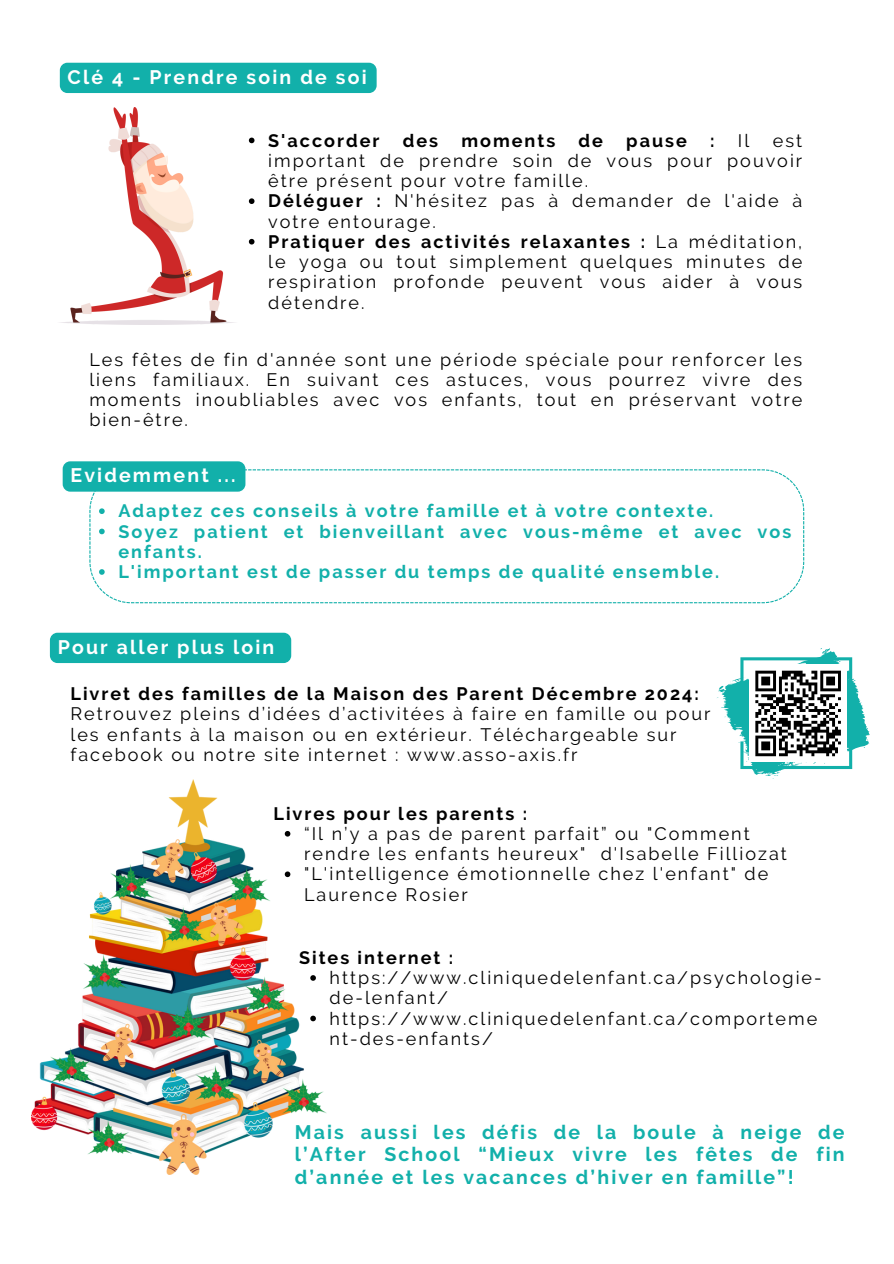
<style>
.page{position:relative;width:894px;height:1264px;background:#fff}
.page>*{position:absolute;margin:0;border:0;box-sizing:border-box;transform-origin:0 0}
.t1{font:700 19.5px/22.5px "Raleway";letter-spacing:.11em;color:#12b0aa;text-align:justify}
.t2{font:700 19.5px "Raleway";letter-spacing:.11em;color:#fff}
.t3{font:18px/20.2px "Raleway";letter-spacing:.11em;color:#000}
.t4{font:700 18px/20.2px "Raleway";letter-spacing:.11em;color:#12b0aa}
.t5{font:700 18px "Raleway";letter-spacing:.11em;color:#000}
.s1{font-weight:700}
</style>
<div class="page">
<img style="left:60px;top:107px;width:175px;height:217px">
<svg style="left:89px;top:469px;width:715px;height:134px"></svg>
<img style="left:31px;top:779px;width:295px;height:395px">
<div style="left:60px;top:63px;width:316px;height:30px;background:#12b0aa;border-radius:8px"></div>
<svg style="left:249px;top:138px;width:5px;height:5px"></svg>
<svg style="left:249px;top:198px;width:5px;height:6px"></svg>
<svg style="left:249px;top:239px;width:5px;height:5px"></svg>
<svg style="left:310px;top:975px;width:6px;height:5px"></svg>
<svg style="left:310px;top:1015px;width:6px;height:6px"></svg>
<div style="left:63px;top:461px;width:182px;height:30px;background:#12b0aa;border-radius:8px"></div>
<svg style="left:99px;top:508px;width:6px;height:6px"></svg>
<svg style="left:99px;top:528px;width:6px;height:6px"></svg>
<svg style="left:99px;top:569px;width:6px;height:6px"></svg>
<div style="left:50px;top:632px;width:241px;height:31px;background:#12b0aa;border-radius:8px"></div>
<svg style="left:285px;top:831px;width:5px;height:5px"></svg>
<svg style="left:285px;top:871px;width:5px;height:6px"></svg>
<svg style="left:717px;top:648px;width:152px;height:128px"></svg>
<h1 class="t2" style="left:68px;top:65px;width:300px">Clé 4 - Prendre soin de soi</h1>
<p class="t5" style="left:268px;top:130px;width:113px">S'accorder</p>
<p class="t5" style="left:402px;top:130px;width:37px">des</p>
<p class="t5" style="left:461px;top:130px;width:95px">moments</p>
<p class="t5" style="left:578px;top:130px;width:26px">de</p>
<p class="t5" style="left:626px;top:130px;width:62px">pause</p>
<p class="t5" style="left:710px;top:130px;width:6px">:</p>
<p class="t3" style="left:737px;top:130px;width:13px">Il</p>
<p class="t3" style="left:268px;top:130px;width:535px;text-align:justify;text-indent:504px">est important de prendre soin de vous pour pouvoir être présent pour votre famille.</p>
<p class="t3" style="left:268px;top:191px;width:535px"><span class="s1">Déléguer :</span> N'hésitez pas à demander de l'aide à votre entourage.</p>
<p class="t3" style="left:268px;top:231px;width:535px;text-align:justify"><span class="s1">Pratiquer des activités relaxantes :</span> La méditation, le yoga ou tout simplement quelques minutes de respiration profonde peuvent vous aider à vous détendre.</p>
<p class="t3" style="left:89px;top:349px;width:714px;text-align:justify">Les fêtes de fin d'année sont une période spéciale pour renforcer les liens familiaux. En suivant ces astuces, vous pourrez vivre des moments inoubliables avec vos enfants, tout en préservant votre bien-être.</p>
<p class="t2" style="left:70px;top:464px;width:166px">Evidemment ...</p>
<p class="t4" style="left:118px;top:501px;width:596px">Adaptez ces conseils à votre famille et à votre contexte.</p>
<h1 class="t4" style="left:118px;top:521px;width:674px">Soyez patient et bienveillant avec vous-même et avec vos enfants.</h1>
<p class="t4" style="left:118px;top:561px;width:602px">L'important est de passer du temps de qualité ensemble.</p>
<p class="t2" style="left:58px;top:635px;width:218px">Pour aller plus loin</p>
<p class="t3" style="left:70px;top:683px;width:641px"><span class="s1">Livret des familles de la Maison des Parent Décembre 2024:<br></span>Retrouvez pleins d’idées d’activitées à faire en famille ou pour les enfants à la maison ou en extérieur. Téléchargeable sur facebook ou notre site internet : www.asso-axis.fr</p>
<p class="t5" style="left:273px;top:802px;width:255px">Livres pour les parents :</p>
<p class="t3" style="left:304px;top:823px;width:484px">“Il n’y a pas de parent parfait” ou "Comment rendre les enfants heureux" d'Isabelle Filliozat</p>
<h1 class="t3" style="left:304px;top:864px;width:465px">"L'intelligence émotionnelle chez l'enfant" de<br>Laurence Rosier</h1>
<p class="t5" style="left:299px;top:947px;width:156px">Sites internet :</p>
<h1 class="t3" style="left:329px;top:967px;width:493px">https://www.cliniquedelenfant.ca/psychologie&shy;de-lenfant/</h1>
<p class="t3" style="left:329px;top:1008px;width:489px">https://www.cliniquedelenfant.ca/comporteme nt-des-enfants/</p>
<p class="t1" style="left:295px;top:1120px;width:551px">Mais aussi les défis de la boule à neige de l’After School “Mieux vivre les fêtes de fin d’année et les vacances d’hiver en famille”!</p>
</div>
